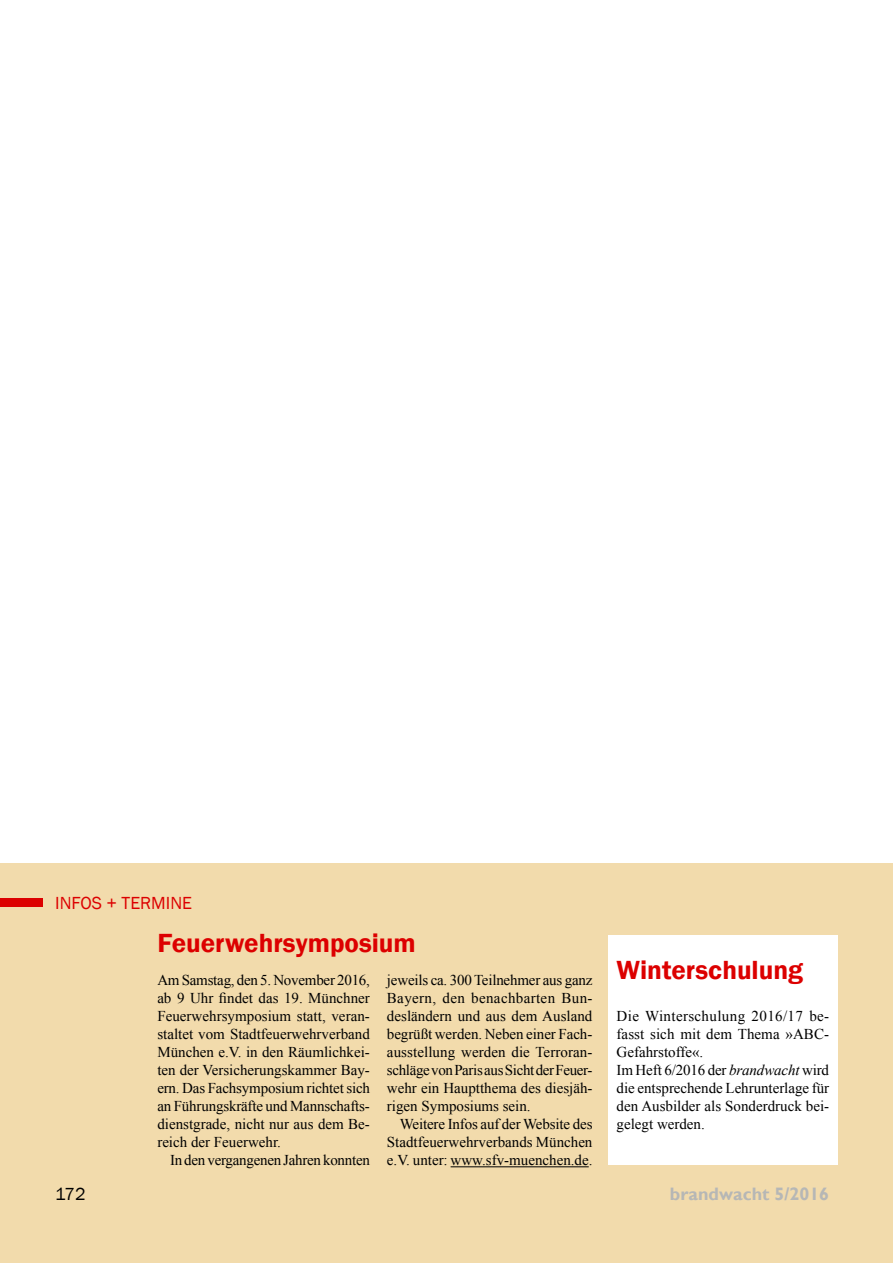
<style>
.page{position:relative;width:893px;height:1263px;background:#fff}
.page>*{position:absolute;margin:0;border:0;box-sizing:border-box;transform-origin:0 0}
.t1{font:600 27px "Franklin Gothic";color:#dc0000}
.t2{font:700 18px "Gill Sans";color:#b6b7b6}
.t3{font:18px "Franklin Gothic";color:#dc0000}
.t4{font:18px "Franklin Gothic";color:#000}
.t5{font:15px/18px "Times New Roman";color:#000;text-align:justify}
.s1{font-style:italic}
</style>
<div class="page">
<div style="left:0;top:863px;width:893px;height:400px;background:#f2dbac"></div>
<hr style="left:451px;top:1166px;width:138px;height:1px;background:#000">
<div style="left:608px;top:935px;width:230px;height:230px;background:#fff"></div>
<div style="left:0;top:898px;width:43px;height:9px;background:#dc0000"></div>
<p class="t3" style="left:55px;top:892px;width:138px">INFOS + TERMINE</p>
<h1 class="t1" style="left:157px;top:927px;width:260px">Feuerwehrsymposium</h1>
<p class="t5" style="left:157px;top:971px;width:214px">Am Samstag, den 5. November 2016, ab 9 Uhr findet das 19. Münchner Feuerwehrsymposium statt, veran&shy;staltet vom Stadtfeuerwehrverband München e.V. in den Räumlichkei&shy;ten der Versicherungskammer Bay&shy;ern. Das Fachsymposium richtet sich an Führungskräfte und Mannschafts&shy;dienstgrade, nicht nur aus dem Be&shy;reich der Feuerwehr.</p>
<p class="t5" style="left:170px;top:1151px;width:201px">In den vergangenen Jahren konnten</p>
<p class="t5" style="left:387px;top:971px;width:207px">jeweils ca. 300 Teilnehmer aus ganz Bayern, den benachbarten Bun&shy;desländern und aus dem Ausland begrüßt werden. Neben einer Fach&shy;ausstellung werden die Terroran&shy;schläge von Paris aus Sicht der Feuer&shy;wehr ein Hauptthema des diesjäh&shy;rigen Symposiums sein.</p>
<p class="t5" style="left:387px;top:1115px;width:207px;text-indent:13px">Weitere Infos auf der Website des Stadtfeuerwehrverbands München e.V. unter: www.sfv-muenchen.de.</p>
<h1 class="t1" style="left:617px;top:953px;width:188px">Winterschulung</h1>
<p class="t5" style="left:617px;top:1007px;width:214px;text-align:left">Die Winterschulung 2016/17 be&shy;fasst sich mit dem Thema »ABC-<br>Gefahrstoffe«.<br>Im Heft 6/2016 der <span class="s1">brandwacht</span> wird die entsprechende Lehrunterlage für den Ausbilder als Sonderdruck bei&shy;gelegt werden.</p>
<p class="t4" style="left:55px;top:1182px;width:32px">172</p>
<p class="t2" style="left:670px;top:1183px;width:161px">brandwacht 5/2016</p>
</div>
